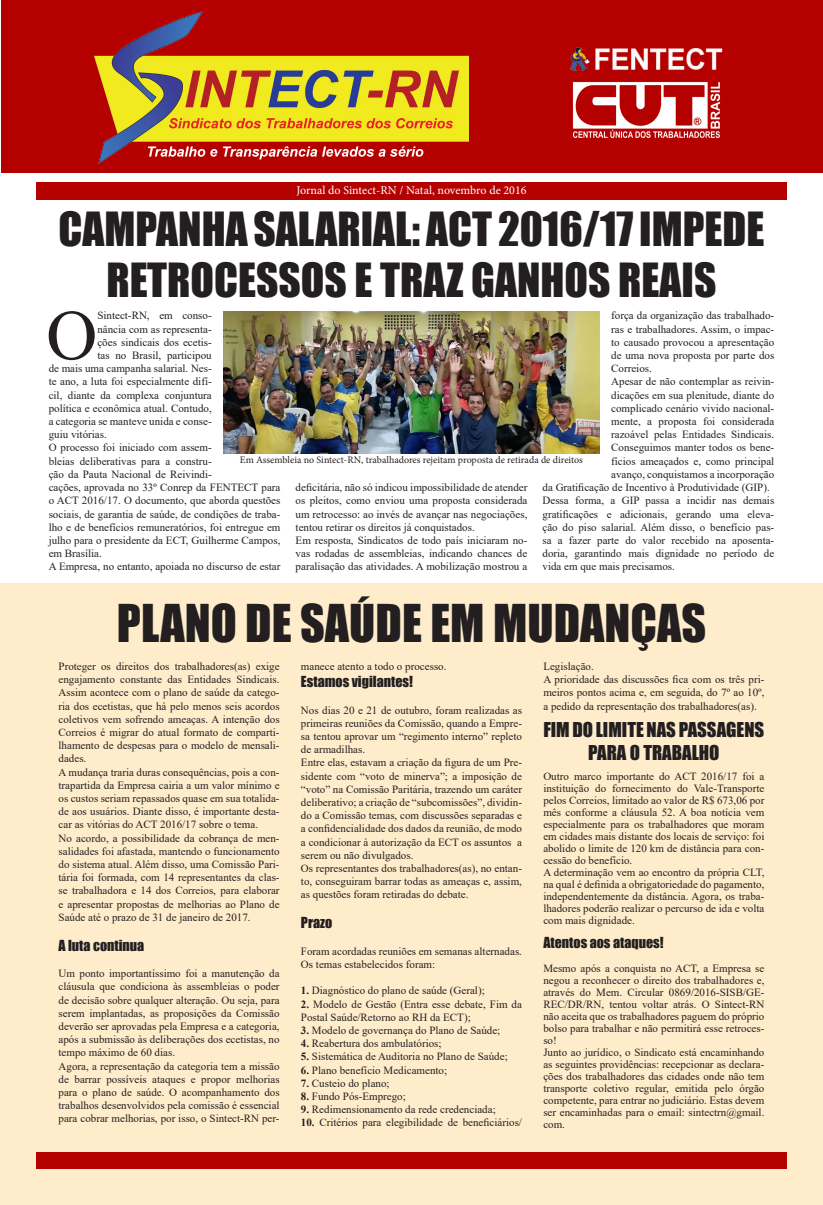
<style>
.page{position:relative;width:823px;height:1205px;background:#fff}
.page>*{position:absolute;margin:0;border:0;box-sizing:border-box;transform-origin:0 0}
.t1{font:70.8px "Times New Roman";color:#231f20}
.t2{font:47.9px "Impact";color:#231f20}
.t3{font:43.2px/51.9px "Impact";color:#231f20;text-align:center}
.t4{font:18.8px/22.6px "Impact";color:#231f20;text-align:center}
.t5{font:14px "Impact";color:#231f20}
.t6{font:12px "Minion Pro";color:#fff}
.t7{font:11px/13.2px "Times New Roman";color:#231f20;text-align:justify}
.t8{font:10px "Minion Pro";color:#231f20}
.s1{font-weight:700}
</style>
<div class="page">
<div style="left:0;top:584px;width:822px;height:621px;background:#ffeccb"></div>
<img style="left:224px;top:312px;width:375px;height:142px">
<div style="left:0;top:0;width:822px;height:173px;background:#b50000"></div>
<div style="left:36px;top:182px;width:750px;height:17px;background:#b50000"></div>
<div style="left:36px;top:1153px;width:750px;height:16px;background:#b50000"></div>
<img style="left:94px;top:12px;width:374px;height:152px">
<img style="left:572px;top:82px;width:149px;height:56px">
<img style="left:570px;top:47px;width:153px;height:24px">
<p class="t6" style="left:296px;top:182px;width:231px">Jornal do Sintect-RN / Natal, novembro de 2016</p>
<p class="t3" style="left:59px;top:201px;width:707px">CAMPANHA SALARIAL: ACT 2016/17 IMPEDE<br>RETROCESSOS E TRAZ GANHOS REAIS</p>
<p class="t1" style="left:46px;top:285px;width:53px">O</p>
<p class="t7" style="left:97px;top:309px;width:116px">Sintect-RN, em conso-</p>
<p class="t7" style="left:611px;top:309px;width:164px">força da organização das trabalhado&shy;ras e trabalhadores. Assim, o impac&shy;to causado provocou a apresentação de uma nova proposta por parte dos Correios.</p>
<p class="t7" style="left:611px;top:375px;width:164px">Apesar de não contemplar as reivin-</p>
<p class="t7" style="left:611px;top:388px;width:164px">dicações em sua plenitude, diante do</p>
<p class="t7" style="left:611px;top:401px;width:164px">complicado cenário vivido nacional-</p>
<p class="t7" style="left:611px;top:414px;width:164px">mente, a proposta foi considerada</p>
<p class="t7" style="left:611px;top:428px;width:164px">razoável pelas Entidades Sindicais.</p>
<p class="t7" style="left:611px;top:441px;width:164px">Conseguimos manter todos os bene-</p>
<p class="t7" style="left:611px;top:454px;width:164px">fícios ameaçados e, como principal</p>
<p class="t7" style="left:611px;top:467px;width:164px">avanço, conquistamos a incorporação</p>
<p class="t7" style="left:542px;top:480px;width:228px">da Gratificação de Incentivo à Produtividade (GIP).</p>
<p class="t7" style="left:542px;top:494px;width:233px">Dessa forma, a GIP passa a incidir nas demais gratificações e adicionais, gerando uma eleva&shy;ção do piso salarial. Além disso, o benefício pas&shy;sa a fazer parte do valor recebido na aposenta&shy;doria, garantindo mais dignidade no período de vida em que mais precisamos.</p>
<p class="t7" style="left:97px;top:322px;width:116px">nância com as representa-</p>
<p class="t7" style="left:97px;top:335px;width:116px">ções sindicais dos ecetis-</p>
<p class="t7" style="left:97px;top:348px;width:116px">tas no Brasil, participou</p>
<p class="t7" style="left:49px;top:362px;width:164px">de mais uma campanha salarial. Nes-</p>
<p class="t7" style="left:49px;top:375px;width:164px">te ano, a luta foi especialmente difí-</p>
<p class="t7" style="left:49px;top:388px;width:164px">cil, diante da complexa conjuntura</p>
<p class="t7" style="left:49px;top:401px;width:164px">política e econômica atual. Contudo,</p>
<p class="t7" style="left:49px;top:414px;width:164px">a categoria se manteve unida e conse-</p>
<p class="t7" style="left:49px;top:428px;width:60px">guiu vitórias.</p>
<p class="t7" style="left:49px;top:441px;width:233px;text-align:left">O processo foi iniciado com assem-<br>bleias deliberativas para a constru-<br>ção da Pauta Nacional de Reivindi-<br>cações, aprovada no 33º Conrep da FENTECT para o ACT 2016/17. O documento, que aborda questões sociais, de garantia de saúde, de condições de traba&shy;lho e de benefícios remuneratórios, foi entregue em julho para o presidente da ECT, Guilherme Campos, em Brasília.</p>
<p class="t7" style="left:49px;top:560px;width:233px">A Empresa, no entanto, apoiada no discurso de estar</p>
<p class="t8" style="left:240px;top:453px;width:344px">Em Assembleia no Sintect-RN, trabalhadores rejeitam proposta de retirada de direitos</p>
<p class="t7" style="left:295px;top:480px;width:233px">deficitária, não só indicou impossibilidade de atender os pleitos, como enviou uma proposta considerada um retrocesso: ao invés de avançar nas negociações, tentou retirar os direitos já conquistados.</p>
<p class="t7" style="left:295px;top:533px;width:233px">Em resposta, Sindicatos de todo país iniciaram no&shy;vas rodadas de assembleias, indicando chances de paralisação das atividades. A mobilização mostrou a</p>
<p class="t2" style="left:117px;top:586px;width:590px">PLANO DE SAÚDE EM MUDANÇAS</p>
<p class="t7" style="left:59px;top:659px;width:222px">Proteger os direitos dos trabalhadores(as) exige engajamento constante das Entidades Sindicais.<br>Assim acontece com o plano de saúde da catego&shy;ria dos ecetistas, que há pelo menos seis acordos coletivos vem sofrendo ameaças. A intenção dos Correios é migrar do atual formato de comparti&shy;lhamento de despesas para o modelo de mensali&shy;dades.</p>
<p class="t7" style="left:59px;top:765px;width:222px">A mudança traria duras consequências, pois a con&shy;trapartida da Empresa cairia a um valor mínimo e os custos seriam repassados quase em sua totalida&shy;de aos usuários. Diante disso, é importante desta&shy;car as vitórias do ACT 2016/17 sobre o tema.</p>
<p class="t7" style="left:59px;top:831px;width:222px">No acordo, a possibilidade da cobrança de men&shy;salidades foi afastada, mantendo o funcionamento do sistema atual. Além disso, uma Comissão Pari&shy;tária foi formada, com 14 representantes da clas&shy;se trabalhadora e 14 dos Correios, para elaborar e apresentar propostas de melhorias ao Plano de Saúde até o prazo de 31 de janeiro de 2017.</p>
<p class="t5" style="left:59px;top:934px;width:87px">A luta continua</p>
<p class="t7" style="left:59px;top:966px;width:222px">Um ponto importantíssimo foi a manutenção da cláusula que condiciona às assembleias o poder de decisão sobre qualquer alteração. Ou seja, para serem implantadas, as proposições da Comissão deverão ser aprovadas pela Empresa e a categoria, após a submissão às deliberações dos ecetistas, no tempo máximo de 60 dias.</p>
<p class="t7" style="left:59px;top:1059px;width:222px">Agora, a representação da categoria tem a missão de barrar possíveis ataques e propor melhorias para o plano de saúde. O acompanhamento dos trabalhos desenvolvidos pela comissão é essencial para cobrar melhorias, por isso, o Sintect-RN per-</p>
<p class="t7" style="left:301px;top:660px;width:147px">manece atento a todo o processo.</p>
<p class="t5" style="left:301px;top:671px;width:113px">Estamos vigilantes!</p>
<p class="t7" style="left:301px;top:703px;width:222px">Nos dias 20 e 21 de outubro, foram realizadas as primeiras reuniões da Comissão, quando a Empre&shy;sa tentou aprovar um “regimento interno” repleto de armadilhas.</p>
<p class="t7" style="left:301px;top:756px;width:222px">Entre elas, estavam a criação da figura de um Pre&shy;sidente com “voto de minerva”; a imposição de “voto” na Comissão Paritária, trazendo um caráter deliberativo; a criação de “subcomissões”, dividin&shy;do a Comissão temas, com discussões separadas e a confidencialidade dos dados da reunião, de modo a condicionar à autorização da ECT os assuntos a serem ou não divulgados.</p>
<p class="t7" style="left:301px;top:861px;width:222px">Os representantes dos trabalhadores(as), no entan&shy;to, conseguiram barrar todas as ameaças e, assim, as questões foram retiradas do debate.</p>
<p class="t5" style="left:301px;top:912px;width:33px">Prazo</p>
<p class="t7" style="left:301px;top:944px;width:222px">Foram acordadas reuniões em semanas alternadas.<br>Os temas estabelecidos foram:</p>
<p class="t7" style="left:301px;top:984px;width:185px"><span class="s1">1.</span> Diagnóstico do plano de saúde (Geral);</p>
<p class="t7" style="left:301px;top:997px;width:222px"><span class="s1">2.</span> Modelo de Gestão (Entra esse debate, Fim da<br>Postal Saúde/Retorno ao RH da ECT);</p>
<p class="t7" style="left:301px;top:1023px;width:201px"><span class="s1">3.</span> Modelo de governança do Plano de Saúde;</p>
<p class="t7" style="left:301px;top:1036px;width:142px"><span class="s1">4.</span> Reabertura dos ambulatórios;</p>
<p class="t7" style="left:301px;top:1050px;width:208px"><span class="s1">5.</span> Sistemática de Auditoria no Plano de Saúde;</p>
<p class="t7" style="left:301px;top:1063px;width:148px"><span class="s1">6.</span> Plano benefício Medicamento;</p>
<p class="t7" style="left:301px;top:1076px;width:90px"><span class="s1">7.</span> Custeio do plano;</p>
<p class="t7" style="left:301px;top:1089px;width:106px"><span class="s1">8.</span> Fundo Pós-Emprego;</p>
<p class="t7" style="left:301px;top:1102px;width:196px"><span class="s1">9.</span> Redimensionamento da rede credenciada;</p>
<p class="t7" style="left:301px;top:1116px;width:222px"><span class="s1">10.</span> Critérios para elegibilidade de beneficiários/</p>
<p class="t7" style="left:543px;top:659px;width:52px">Legislação.</p>
<p class="t7" style="left:543px;top:672px;width:222px">A prioridade das discussões fica com os três pri&shy;meiros pontos acima e, em seguida, do 7º ao 10º, a pedido da representação dos trabalhadores(as).</p>
<p class="t4" style="left:543px;top:718px;width:222px">FIM DO LIMITE NAS PASSAGENS<br>PARA O TRABALHO</p>
<p class="t7" style="left:543px;top:769px;width:222px;line-height:12px">Outro marco importante do ACT 2016/17 foi a instituição do fornecimento do Vale-Transporte pelos Correios, limitado ao valor de R$ 673,06 por mês conforme a cláusula 52. A boa notícia vem especialmente para os trabalhadores que moram em cidades mais distante dos locais de serviço: foi abolido o limite de 120 km de distância para con&shy;cessão do benefício.</p>
<p class="t7" style="left:543px;top:865px;width:222px;line-height:12px">A determinação vem ao encontro da própria CLT, na qual é definida a obrigatoriedade do pagamento, independentemente da distância. Agora, os traba&shy;lhadores poderão realizar o percurso de ida e volta com mais dignidade.</p>
<p class="t5" style="left:543px;top:931px;width:122px">Atentos aos ataques!</p>
<p class="t7" style="left:543px;top:961px;width:222px;line-height:12px">Mesmo após a conquista no ACT, a Empresa se negou a reconhecer o direito dos trabalhadores e, através do Mem. Circular 0869/2016-SISB/GE-REC/DR/RN, tentou voltar atrás. O Sintect-RN não aceita que os trabalhadores paguem do próprio bolso para trabalhar e não permitirá esse retroces&shy;so!</p>
<p class="t7" style="left:543px;top:1045px;width:222px;line-height:12px">Junto ao jurídico, o Sindicato está encaminhando as seguintes providências: recepcionar as declara&shy;ções dos trabalhadores das cidades onde não tem transporte coletivo regular, emitida pelo órgão competente, para entrar no judiciário. Estas devem ser encaminhadas para o email: sintectrn@gmail. com.</p>
</div>
